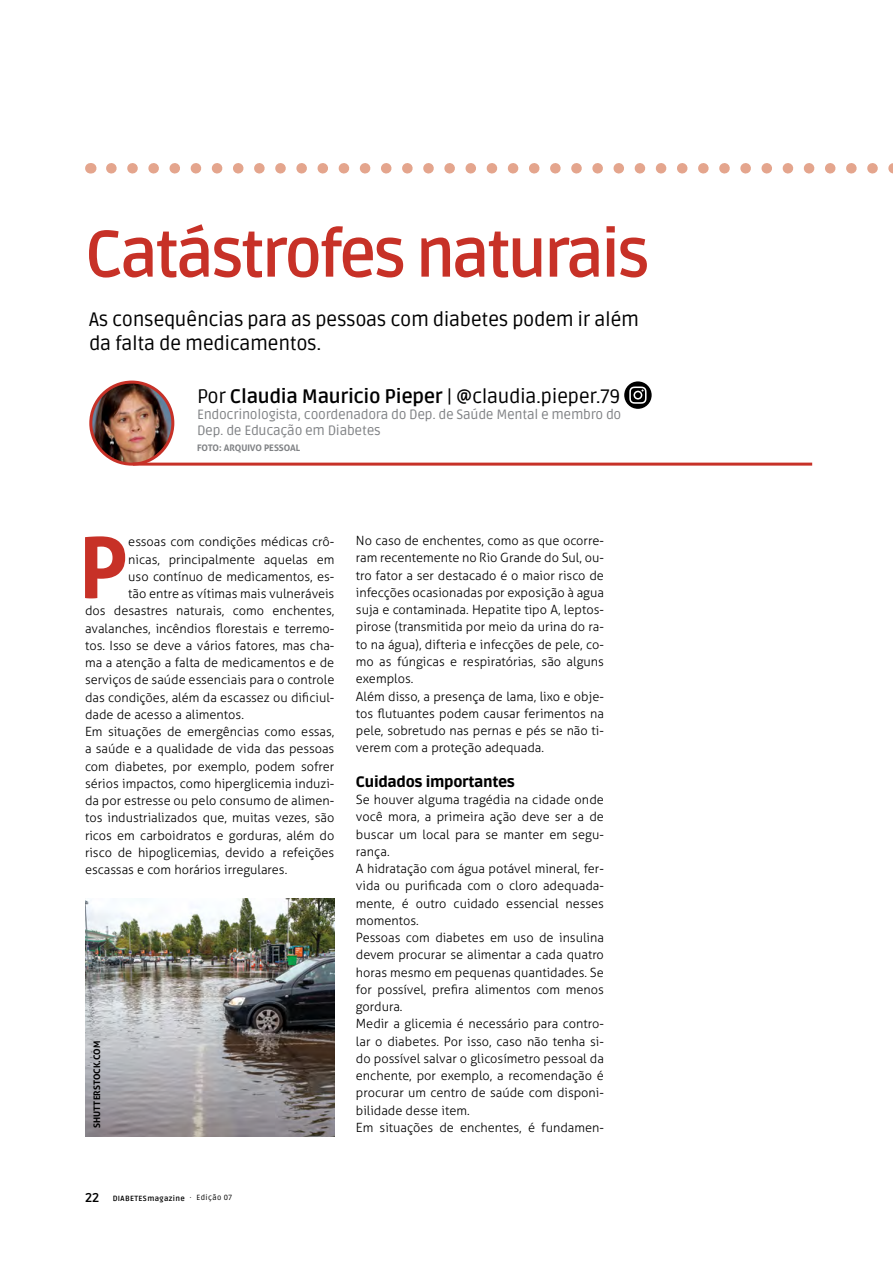
<style>
.page{position:relative;width:893px;height:1263px;background:#fff}
.page>*{position:absolute;margin:0;border:0;box-sizing:border-box;transform-origin:0 0}
.t1{font:700 84.3px "Aller";color:#c73127}
.t2{font:700 65.4px "Ruda";letter-spacing:-.05em;color:#c73127}
.t3{font:19.5px/24px "Ruda";letter-spacing:-.02em;color:#000}
.t4{font:900 15px "Ruda";letter-spacing:-.02em;color:#000}
.t5{font:13.5px/16.2px "Ruda";letter-spacing:-.02em;color:#808285}
.t6{font:300 12.75px/17.2px "Aller";color:#000}
.t7{font:700 12.75px "Ruda";color:#000}
.t8{font:700 9px "Aller";color:#808285}
.t9{font:700 9px "Aller";color:#000}
.t10{font:700 7.5px "Ruda";letter-spacing:.05em;color:#000}
.s1{font-weight:700}
.s2{font-weight:400}
</style>
<div class="page">
<svg style="left:111px;top:163px;width:782px;height:11px"></svg>
<img style="left:91px;top:382px;width:82px;height:82px;border-radius:41px">
<div style="left:89px;top:381px;width:85px;height:85px;border:3px solid #c73127;border-radius:50%"></div>
<hr style="left:133px;top:463px;width:679px;height:3px;background:#c73127">
<div style="left:624px;top:381px;width:28px;height:28px;background:#000;border-radius:50%"></div>
<svg style="left:629px;top:386px;width:18px;height:18px"></svg>
<img style="left:85px;top:898px;width:249px;height:238px">
<h2 class="t2" style="left:85px;top:209px;width:566px">Catástrofes naturais</h2>
<h3 class="t3" style="left:89px;top:306px;width:551px">As consequências para as pessoas com diabetes podem ir além da falta de medicamentos.</h3>
<h3 class="t3" style="left:197px;top:383px;width:424px">Por <span class="s1">Claudia Mauricio Pieper</span> | @claudia.pieper.79</h3>
<p class="t5" style="left:197px;top:405px;width:426px">Endocrinologista, coordenadora do Dep. de Saúde Mental e membro do<br>Dep. de Educação em Diabetes</p>
<p class="t8" style="left:197px;top:442px;width:105px">FOTO: ARQUIVO PESSOAL</p>
<h1 class="t1" style="left:79px;top:516px;width:51px">P</h1>
<p class="t6" style="left:128px;top:533px;width:208px">essoas com condições médicas crô-</p>
<p class="t6" style="left:128px;top:550px;width:208px">nicas, principalmente aquelas em</p>
<p class="t6" style="left:128px;top:568px;width:208px">uso contínuo de medicamentos, es-</p>
<p class="t6" style="left:128px;top:585px;width:208px">tão entre as vítimas mais vulneráveis</p>
<p class="t6" style="left:85px;top:602px;width:251px">dos desastres naturais, como enchentes,</p>
<p class="t6" style="left:85px;top:619px;width:251px">avalanches, incêndios florestais e terremo-</p>
<p class="t6" style="left:85px;top:637px;width:251px">tos. Isso se deve a vários fatores, mas cha-</p>
<p class="t6" style="left:85px;top:654px;width:251px">ma a atenção a falta de medicamentos e de</p>
<p class="t6" style="left:85px;top:671px;width:251px">serviços de saúde essenciais para o controle</p>
<p class="t6" style="left:85px;top:688px;width:251px">das condições, além da escassez ou dificiul-</p>
<p class="t6" style="left:85px;top:706px;width:160px">dade de acesso a alimentos.</p>
<p class="t6" style="left:85px;top:723px;width:251px">Em situações de emergências como essas,</p>
<p class="t6" style="left:85px;top:740px;width:251px">a saúde e a qualidade de vida das pessoas</p>
<p class="t6" style="left:85px;top:757px;width:251px">com diabetes, por exemplo, podem sofrer</p>
<p class="t6" style="left:85px;top:775px;width:251px">sérios impactos, como hiperglicemia induzi-</p>
<p class="t6" style="left:85px;top:792px;width:251px">da por estresse ou pelo consumo de alimen-</p>
<p class="t6" style="left:85px;top:809px;width:251px">tos industrializados que, muitas vezes, são</p>
<p class="t6" style="left:85px;top:826px;width:251px">ricos em carboidratos e gorduras, além do</p>
<p class="t6" style="left:85px;top:844px;width:251px">risco de hipoglicemias, devido a refeições</p>
<p class="t6" style="left:85px;top:861px;width:204px">escassas e com horários irregulares.</p>
<p class="t9" style="left:91px;top:1128px;width:88px;rotate:-90deg">SHUTTERSTOCK.COM</p>
<p class="t6" style="left:356px;top:532px;width:250px">No caso de enchentes, como as que ocorre&shy;ram recentemente no Rio Grande do Sul, ou&shy;tro fator a ser destacado é o maior risco de infecções ocasionadas por exposição à agua suja e contaminada. Hepatite tipo A, leptos&shy;pirose (transmitida por meio da urina do ra&shy;to na água), difteria e infecções de pele, co&shy;mo as fúngicas e respiratórias, são alguns exemplos.<br>Além disso, a presença de lama, lixo e obje&shy;tos flutuantes podem causar ferimentos na pele, sobretudo nas pernas e pés se não ti&shy;verem com a proteção adequada.</p>
<p class="t4" style="left:356px;top:771px;width:161px">Cuidados importantes</p>
<p class="t6" style="left:356px;top:791px;width:250px">Se houver alguma tragédia na cidade onde você mora, a primeira ação deve ser a de buscar um local para se manter em segu&shy;rança.<br>A hidratação com água potável mineral, fer&shy;vida ou purificada com o cloro adequada&shy;mente, é outro cuidado essencial nesses momentos.<br>Pessoas com diabetes em uso de insulina devem procurar se alimentar a cada quatro horas mesmo em pequenas quantidades. Se for possível, prefira alimentos com menos gordura.<br>Medir a glicemia é necessário para contro&shy;lar o diabetes. Por isso, caso não tenha si&shy;do possível salvar o glicosímetro pessoal da enchente, por exemplo, a recomendação é procurar um centro de saúde com disponi&shy;bilidade desse item.<br>Em situações de enchentes, é fundamen-</p>
<p class="t7" style="left:85px;top:1189px;width:16px">22</p>
<p class="t10" style="left:113px;top:1193px;width:121px">DIABETESmagazine <span class="s2">· Edição 07</span></p>
</div>
